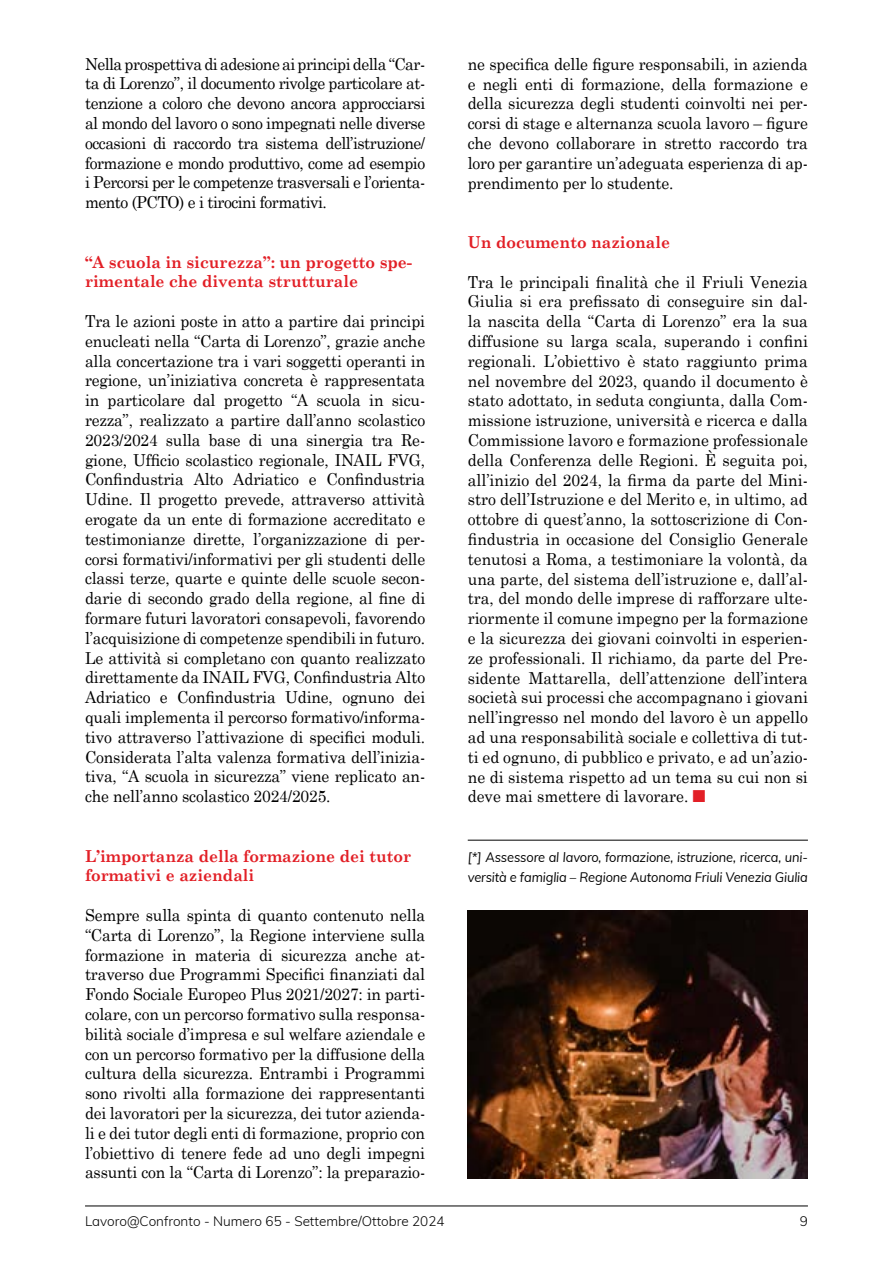
<style>
.page{position:relative;width:893px;height:1263px;background:#fff}
.page>*{position:absolute;margin:0;border:0;box-sizing:border-box;transform-origin:0 0}
.t1{font:16.5px/19.8px "Century Schoolbook";letter-spacing:-.01em;color:#000;text-align:justify;scale:.95 1}
.t2{font:700 16.5px/19.8px "Century Schoolbook";color:#e21f26;scale:.95 1}
.t3{font:italic 13.5px/19.8px "Muli";letter-spacing:-.01em;color:#000;scale:.95 1}
.t4{font:300 13.5px "Muli";color:#000}
.s1{font-family:"Monotype Sorts";color:#e21f26}
</style>
<div class="page">
<hr style="left:85px;top:1205px;width:723px;height:1px;background:#000">
<hr style="left:468px;top:840px;width:340px;height:1px;background:#000">
<img style="left:468px;top:910px;width:340px;height:268px">
<p class="t1" style="left:85px;top:53px;width:360px">Nella prospettiva di adesione ai principi della “Car&shy;ta di Lorenzo”, il documento rivolge particolare at&shy;tenzione a coloro che devono ancora approcciarsi al mondo del lavoro o sono impegnati nelle diverse occasioni di raccordo tra sistema dell’istruzione/ formazione e mondo produttivo, come ad esempio i Percorsi per le competenze trasversali e l’orienta&shy;mento (PCTO) e i tirocini formativi.</p>
<p class="t2" style="left:85px;top:251px;width:346px">“A scuola in sicurezza”: un progetto spe&shy;rimentale che diventa strutturale</p>
<p class="t1" style="left:85px;top:311px;width:360px">Tra le azioni poste in atto a partire dai principi enucleati nella “Carta di Lorenzo”, grazie anche alla concertazione tra i vari soggetti operanti in regione, un’iniziativa concreta è rappresentata in particolare dal progetto “A scuola in sicu&shy;rezza”, realizzato a partire dall’anno scolastico 2023/2024 sulla base di una sinergia tra Re&shy;gione, Ufficio scolastico regionale, INAIL FVG, Confindustria Alto Adriatico e Confindustria Udine. Il progetto prevede, attraverso attività erogate da un ente di formazione accreditato e testimonianze dirette, l’organizzazione di per&shy;corsi formativi/informativi per gli studenti delle classi terze, quarte e quinte delle scuole secon&shy;darie di secondo grado della regione, al fine di formare futuri lavoratori consapevoli, favorendo l’acquisizione di competenze spendibili in futuro.<br>Le attività si completano con quanto realizzato direttamente da INAIL FVG, Confindustria Alto Adriatico e Confindustria Udine, ognuno dei quali implementa il percorso formativo/informa&shy;tivo attraverso l’attivazione di specifici moduli.<br>Considerata l’alta valenza formativa dell’inizia&shy;tiva, “A scuola in sicurezza” viene replicato an&shy;che nell’anno scolastico 2024/2025.</p>
<p class="t2" style="left:85px;top:845px;width:345px">L’importanza della formazione dei tutor formativi e aziendali</p>
<p class="t1" style="left:85px;top:905px;width:360px">Sempre sulla spinta di quanto contenuto nella “Carta di Lorenzo”, la Regione interviene sulla formazione in materia di sicurezza anche at&shy;traverso due Programmi Specifici finanziati dal Fondo Sociale Europeo Plus 2021/2027: in parti&shy;colare, con un percorso formativo sulla responsa&shy;bilità sociale d’impresa e sul welfare aziendale e con un percorso formativo per la diffusione della cultura della sicurezza. Entrambi i Programmi sono rivolti alla formazione dei rappresentanti dei lavoratori per la sicurezza, dei tutor azienda&shy;li e dei tutor degli enti di formazione, proprio con l’obiettivo di tenere fede ad uno degli impegni assunti con la “Carta di Lorenzo”: la preparazio-</p>
<p class="t1" style="left:468px;top:53px;width:360px">ne specifica delle figure responsabili, in azienda e negli enti di formazione, della formazione e della sicurezza degli studenti coinvolti nei per&shy;corsi di stage e alternanza scuola lavoro – figure che devono collaborare in stretto raccordo tra loro per garantire un’adeguata esperienza di ap&shy;prendimento per lo studente.</p>
<p class="t2" style="left:468px;top:232px;width:214px">Un documento nazionale</p>
<p class="t1" style="left:468px;top:271px;width:360px">Tra le principali finalità che il Friuli Venezia Giulia si era prefissato di conseguire sin dal&shy;la nascita della “Carta di Lorenzo” era la sua diffusione su larga scala, superando i confini regionali. L’obiettivo è stato raggiunto prima nel novembre del 2023, quando il documento è stato adottato, in seduta congiunta, dalla Com&shy;missione istruzione, università e ricerca e dalla Commissione lavoro e formazione professionale della Conferenza delle Regioni. È seguita poi, all’inizio del 2024, la firma da parte del Mini&shy;stro dell’Istruzione e del Merito e, in ultimo, ad ottobre di quest’anno, la sottoscrizione di Con&shy;findustria in occasione del Consiglio Generale tenutosi a Roma, a testimoniare la volontà, da una parte, del sistema dell’istruzione e, dall’al&shy;tra, del mondo delle imprese di rafforzare ulte&shy;riormente il comune impegno per la formazione e la sicurezza dei giovani coinvolti in esperien&shy;ze professionali. Il richiamo, da parte del Pre&shy;sidente Mattarella, dell’attenzione dell’intera società sui processi che accompagnano i giovani nell’ingresso nel mondo del lavoro è un appello ad una responsabilità sociale e collettiva di tut&shy;ti ed ognuno, di pubblico e privato, e ad un’azio&shy;ne di sistema rispetto ad un tema su cui non si deve mai smettere di lavorare. <span class="s1">n</span></p>
<p class="t3" style="left:468px;top:847px;width:360px">[*] Assessore al lavoro, formazione, istruzione, ricerca, uni&shy;versità e famiglia – Regione Autonoma Friuli Venezia Giulia</p>
<p class="t4" style="left:85px;top:1212px;width:361px">Lavoro@Confronto - Numero 65 - Settembre/Ottobre 2024</p>
<p class="t4" style="left:800px;top:1212px;width:10px">9</p>
</div>
